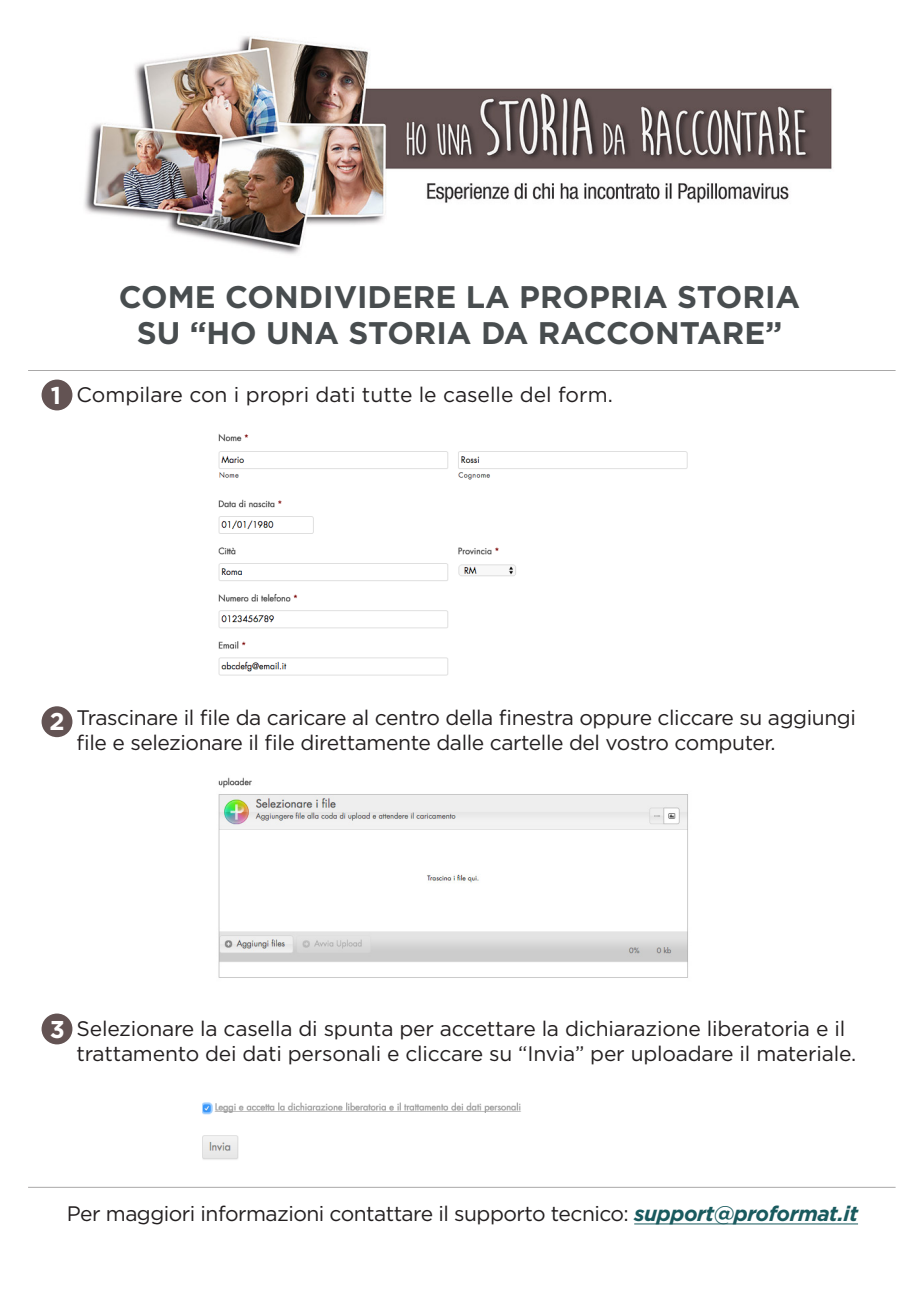
<style>
.page{position:relative;width:919px;height:1289px;background:#fff}
.page>*{position:absolute;margin:0;border:0;box-sizing:border-box;transform-origin:0 0}
.t1{font:700 31.2px "Gotham";color:#484d4f}
.t2{font:700 24.3px "Gotham";color:#fff}
.t3{font:21px/25.2px "Gotham";letter-spacing:-.02em;color:#231f20}
.t4{font:21px "Gotham";color:#231f20}
.s1{font-weight:700;font-style:italic;color:#195a5e}
</style>
<div class="page">
<div style="left:42px;top:379px;width:30px;height:31px;background:#635353;border-radius:50%"></div>
<div style="left:42px;top:706px;width:30px;height:31px;background:#635353;border-radius:50%"></div>
<div style="left:42px;top:1013px;width:30px;height:31px;background:#635353;border-radius:50%"></div>
<img style="left:218px;top:434px;width:470px;height:242px">
<img style="left:218px;top:777px;width:470px;height:201px">
<img style="left:202px;top:1102px;width:319px;height:58px">
<img style="left:84px;top:36px;width:748px;height:218px">
<hr style="left:634px;top:1223px;width:224px;height:1px;background:#195a5e">
<hr style="left:28px;top:1186px;width:867px;height:1px;background:#231f20">
<hr style="left:28px;top:370px;width:867px;height:1px;background:#231f20">
<p class="t2" style="left:51px;top:380px;width:12px">1</p>
<p class="t1" style="left:119px;top:278px;width:683px">COME CONDIVIDERE LA PROPRIA STORIA</p>
<p class="t1" style="left:137px;top:314px;width:647px">SU “HO UNA STORIA DA RACCONTARE”</p>
<p class="t4" style="left:77px;top:382px;width:537px">Compilare con i propri dati tutte le caselle del form.</p>
<p class="t2" style="left:49px;top:706px;width:17px">2</p>
<p class="t3" style="left:77px;top:705px;width:780px">Trascinare il file da caricare al centro della finestra oppure cliccare su aggiungi file e selezionare il file direttamente dalle cartelle del vostro computer.</p>
<p class="t2" style="left:50px;top:1014px;width:17px">3</p>
<p class="t3" style="left:77px;top:1015px;width:781px">Selezionare la casella di spunta per accettare la dichiarazione liberatoria e il trattamento dei dati personali e cliccare su “Invia” per uploadare il materiale.</p>
<p class="t3" style="left:67px;top:1200px;width:792px">Per maggiori informazioni contattare il supporto tecnico: <span class="s1">support@proformat.it</span></p>
</div>
